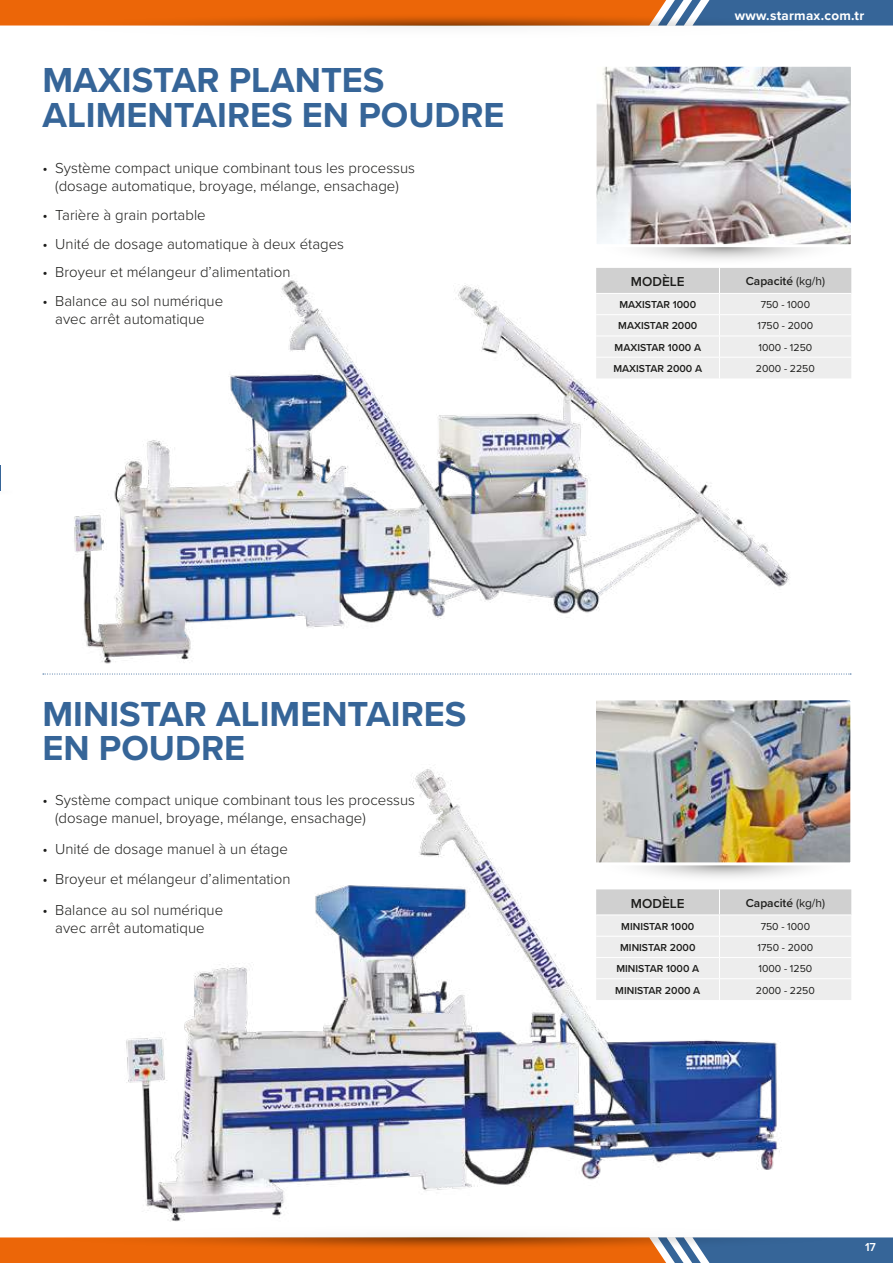
<style>
.page{position:relative;width:893px;height:1263px;background:#fff}
.page>*{position:absolute;margin:0;border:0;box-sizing:border-box;transform-origin:0 0}
.t1{font:700 36px/34.5px "Proxima Nova";color:#366598}
.t2{font:300 15px/18px "Proxima Nova";color:#1d1d1b;text-align:center}
.t3{font:700 13.5px "Proxima Nova";letter-spacing:.02em;color:#fff}
.t4{font:600 13.5px "Proxima Nova";color:#1d1d1b}
.t5{font:600 12px "Proxima Nova";color:#1d1d1b}
.t6{font:600 12px "Proxima Nova";color:#fff}
.t7{font:600 10.5px "Proxima Nova";color:#1d1d1b}
.t8{font:10.5px "Proxima Nova";color:#1d1d1b}
.s1{font-weight:400}
</style>
<div class="page">
<svg style="left:0;top:1237px;width:893px;height:26px;background:#b56a3a"></svg>
<hr style="left:80px;top:1237px;width:732px;height:1px;background:#fff">
<svg style="left:0;top:0;width:893px;height:26px;background:#bc6933"></svg>
<img style="left:598px;top:68px;width:252px;height:159px">
<div style="left:594px;top:64px;width:260px;height:183px;border:3px solid #fff"></div>
<img style="left:597px;top:701px;width:252px;height:160px">
<div style="left:593px;top:697px;width:260px;height:168px;border:3px solid #fff"></div>
<img style="left:42px;top:280px;width:769px;height:395px">
<img style="left:30px;top:737px;width:778px;height:515px">
<svg style="left:43px;top:674px;width:808px;height:1px"></svg>
<svg style="left:596px;top:227px;width:255px;height:151px"></svg>
<svg style="left:596px;top:889px;width:255px;height:111px;background:#e7e7e7"></svg>
<h1 class="t1" style="left:43px;top:62px;width:464px">MAXISTAR PLANTES<br>ALIMENTAIRES EN POUDRE</h1>
<p class="t2" style="left:43px;top:159px;width:374px">• Système compact unique combinant tous les processus (dosage automatique, broyage, mélange, ensachage)</p>
<p class="t2" style="left:43px;top:205px;width:165px">• Tarière à grain portable</p>
<p class="t2" style="left:43px;top:234px;width:303px">• Unité de dosage automatique à deux étages</p>
<p class="t2" style="left:43px;top:263px;width:249px">• Broyeur et mélangeur d’alimentation</p>
<p class="t2" style="left:43px;top:291px;width:182px">• Balance au sol numérique avec arrêt automatique</p>
<p class="t3" style="left:735px;top:8px;width:131px">www.starmax.com.tr</p>
<p class="t4" style="left:631px;top:271px;width:55px">MODÈLE</p>
<p class="t5" style="left:746px;top:272px;width:81px">Capacité <span class="s1">(kg/h)</span></p>
<p class="t7" style="left:619px;top:297px;width:78px">MAXISTAR 1000</p>
<p class="t8" style="left:761px;top:297px;width:51px">750 - 1000</p>
<p class="t7" style="left:618px;top:318px;width:81px">MAXISTAR 2000</p>
<p class="t8" style="left:758px;top:318px;width:57px">1750 - 2000</p>
<p class="t7" style="left:615px;top:339px;width:88px">MAXISTAR 1000 A</p>
<p class="t8" style="left:758px;top:339px;width:55px">1000 - 1250</p>
<p class="t7" style="left:613px;top:361px;width:90px">MAXISTAR 2000 A</p>
<p class="t8" style="left:756px;top:361px;width:60px">2000 - 2250</p>
<h1 class="t1" style="left:43px;top:696px;width:425px">MINISTAR ALIMENTAIRES<br>EN POUDRE</h1>
<p class="t2" style="left:55px;top:790px;width:361px;text-align:left;text-indent:-13px">• Système compact unique combinant tous les processus (dosage manuel, broyage, mélange, ensachage)</p>
<p class="t2" style="left:43px;top:839px;width:247px">• Unité de dosage manuel à un étage</p>
<p class="t2" style="left:43px;top:870px;width:249px">• Broyeur et mélangeur d’alimentation</p>
<p class="t2" style="left:43px;top:900px;width:182px">• Balance au sol numérique avec arrêt automatique</p>
<p class="t4" style="left:631px;top:893px;width:55px">MODÈLE</p>
<p class="t5" style="left:746px;top:894px;width:81px">Capacité <span class="s1">(kg/h)</span></p>
<p class="t7" style="left:621px;top:918px;width:75px">MINISTAR 1000</p>
<p class="t8" style="left:761px;top:918px;width:51px">750 - 1000</p>
<p class="t7" style="left:620px;top:940px;width:77px">MINISTAR 2000</p>
<p class="t8" style="left:758px;top:940px;width:57px">1750 - 2000</p>
<p class="t7" style="left:616px;top:961px;width:84px">MINISTAR 1000 A</p>
<p class="t8" style="left:758px;top:961px;width:55px">1000 - 1250</p>
<p class="t7" style="left:615px;top:982px;width:87px">MINISTAR 2000 A</p>
<p class="t8" style="left:756px;top:982px;width:60px">2000 - 2250</p>
<p class="t6" style="left:865px;top:1238px;width:12px">17</p>
</div>
